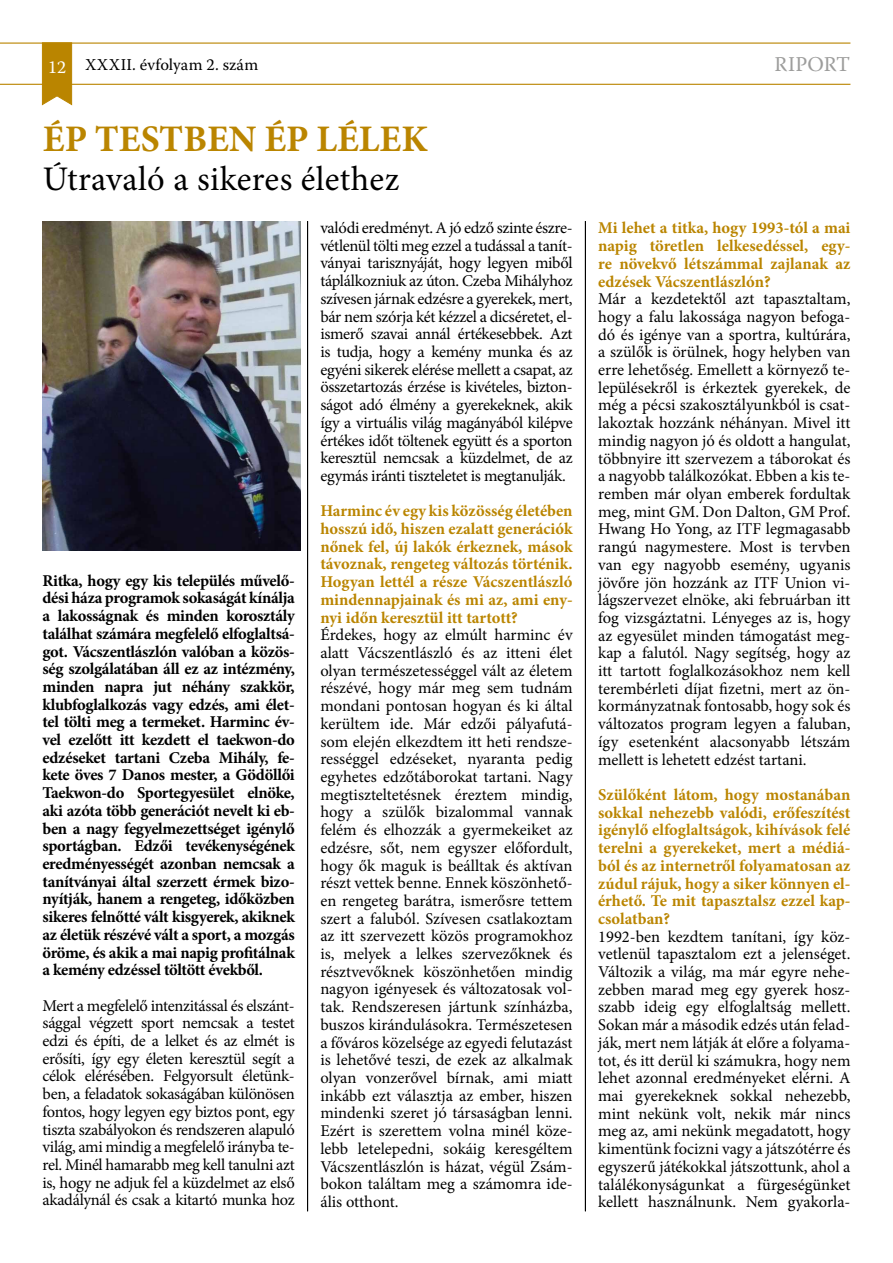
<style>
.page{position:relative;width:893px;height:1263px;background:#fff}
.page>*{position:absolute;margin:0;border:0;box-sizing:border-box;transform-origin:0 0}
.t1{font:700 37.5px "Minion Pro";color:#ba8500}
.t2{font:34.5px "Minion Pro";letter-spacing:.01em;color:#000}
.t3{font:21px "Warnock Pro";letter-spacing:.005em;color:#9d9d9c}
.t4{font:16.5px/17.7px "Minion Pro";letter-spacing:-.01em;color:#000;text-align:justify}
.t5{font:700 16.5px/17.7px "Minion Pro";letter-spacing:-.02em;color:#000;text-align:justify}
.t6{font:700 16.5px/17.7px "Minion Pro";color:#ba8500;text-align:justify}
.t7{font:16.5px "Warnock Pro";letter-spacing:.015em;color:#000}
.s1{font-size:18px;color:#fff}
</style>
<div class="page">
<hr style="left:0;top:43px;width:850px;height:1px;background:#ba8500">
<hr style="left:0;top:84px;width:850px;height:1px;background:#ba8500">
<svg style="left:42px;top:42px;width:30px;height:64px;background:#bf8f15"></svg>
<hr style="left:307px;top:221px;width:1px;height:990px;background:#000">
<hr style="left:585px;top:221px;width:1px;height:990px;background:#000">
<img style="left:43px;top:221px;width:258px;height:330px">
<p class="t7" style="left:48px;top:55px;width:212px"><span class="s1">12</span> XXXII. évfolyam 2. szám</p>
<p class="t3" style="left:774px;top:52px;width:77px">RIPORT</p>
<h1 class="t1" style="left:43px;top:112px;width:386px">ÉP TESTBEN ÉP LÉLEK</h1>
<h2 class="t2" style="left:43px;top:155px;width:358px">Útravaló a sikeres élethez</h2>
<p class="t5" style="left:43px;top:571px;width:254px">Ritka, hogy egy kis település művelő&shy;dési háza programok sokaságát kínálja a lakosságnak és minden korosztály találhat számára megfelelő elfoglaltsá&shy;got. Vácszentlászlón valóban a közös&shy;ség szolgálatában áll ez az intézmény, minden napra jut néhány szakkör, klubfoglalkozás vagy edzés, ami élet&shy;tel tölti meg a termeket. Harminc év&shy;vel ezelőtt itt kezdett el taekwon-do edzéseket tartani Czeba Mihály, fe&shy;kete öves 7 Danos mester, a Gödöllői Taekwon-do Sportegyesület elnöke, aki azóta több generációt nevelt ki eb&shy;ben a nagy fegyelmezettséget igénylő sportágban. Edzői tevékenységének eredményességét azonban nemcsak a tanítványai által szerzett érmek bizo&shy;nyítják, hanem a rengeteg, időközben sikeres felnőtté vált kisgyerek, akiknek az életük részévé vált a sport, a mozgás öröme, és akik a mai napig profitálnak a kemény edzéssel töltött évekből.</p>
<p class="t4" style="left:43px;top:996px;width:254px">Mert a megfelelő intenzitással és elszánt&shy;sággal végzett sport nemcsak a testet edzi és építi, de a lelket és az elmét is erősíti, így egy életen keresztül segít a célok elérésében. Felgyorsult életünk&shy;ben, a feladatok sokaságában különösen fontos, hogy legyen egy biztos pont, egy tiszta szabályokon és rendszeren alapuló világ, ami mindig a megfelelő irányba te&shy;rel. Minél hamarabb meg kell tanulni azt is, hogy ne adjuk fel a küzdelmet az első akadálynál és csak a kitartó munka hoz</p>
<p class="t4" style="left:320px;top:219px;width:254px">valódi eredményt. A jó edző szinte észre&shy;vétlenül tölti meg ezzel a tudással a tanít&shy;ványai tarisznyáját, hogy legyen miből táplálkozniuk az úton. Czeba Mihályhoz szívesen járnak edzésre a gyerekek, mert, bár nem szórja két kézzel a dicséretet, el&shy;ismerő szavai annál értékesebbek. Azt is tudja, hogy a kemény munka és az egyéni sikerek elérése mellett a csapat, az összetartozás érzése is kivételes, bizton&shy;ságot adó élmény a gyerekeknek, akik így a virtuális világ magányából kilépve értékes időt töltenek együtt és a sporton keresztül nemcsak a küzdelmet, de az egymás iránti tiszteletet is megtanulják.</p>
<p class="t6" style="left:320px;top:502px;width:254px">Harminc év egy kis közösség életében hosszú idő, hiszen ezalatt generációk nőnek fel, új lakók érkeznek, mások távoznak, rengeteg változás történik.<br>Hogyan lettél a része Vácszentlászló mindennapjainak és mi az, ami en - nyi időn keresztül itt tartott?</p>
<p class="t4" style="left:320px;top:626px;width:254px">Érdekes, hogy az elmúlt harminc év alatt Vácszentlászló és az itteni élet olyan természetességgel vált az életem részévé, hogy már meg sem tudnám mondani pontosan hogyan és ki által kerültem ide. Már edzői pályafutá&shy;som elején elkezdtem itt heti rendsze&shy;rességgel edzéseket, nyaranta pedig egyhetes edzőtáborokat tartani. Nagy megtiszteltetésnek éreztem mindig, hogy a szülők bizalommal vannak felém és elhozzák a gyermekeiket az edzésre, sőt, nem egyszer előfordult, hogy ők maguk is beálltak és aktívan részt vettek benne. Ennek köszönhető&shy;en rengeteg barátra, ismerősre tettem szert a faluból. Szívesen csatlakoztam az itt szervezett közös programokhoz is, melyek a lelkes szervezőknek és résztvevőknek köszönhetően mindig nagyon igényesek és változatosak vol&shy;tak. Rendszeresen jártunk színházba, buszos kirándulásokra. Természetesen a főváros közelsége az egyedi felutazást is lehetővé teszi, de ezek az alkalmak olyan vonzerővel bírnak, ami miatt inkább ezt választja az ember, hiszen mindenki szeret jó társaságban lenni.<br>Ezért is szerettem volna minél köze&shy;lebb letelepedni, sokáig keresgéltem Vácszentlászlón is házat, végül Zsám&shy;bokon találtam meg a számomra ide&shy;ális otthont.</p>
<p class="t6" style="left:598px;top:219px;width:254px">Mi lehet a titka, hogy 1993-tól a mai napig töretlen lelkesedéssel, egy&shy;re növekvő létszámmal zajlanak az edzések Vácszentlászlón?</p>
<p class="t4" style="left:598px;top:290px;width:254px">Már a kezdetektől azt tapasztaltam, hogy a falu lakossága nagyon befoga&shy;dó és igénye van a sportra, kultúrára, a szülők is örülnek, hogy helyben van erre lehetőség. Emellett a környező te&shy;lepülésekről is érkeztek gyerekek, de még a pécsi szakosztályunkból is csat&shy;lakoztak hozzánk néhányan. Mivel itt mindig nagyon jó és oldott a hangulat, többnyire itt szervezem a táborokat és a nagyobb találkozókat. Ebben a kis te&shy;remben már olyan emberek fordultak meg, mint GM. Don Dalton, GM Prof.<br>Hwang Ho Yong, az ITF legmagasabb rangú nagymestere. Most is tervben van egy nagyobb esemény, ugyanis jövőre jön hozzánk az ITF Union vi&shy;lágszervezet elnöke, aki februárban itt fog vizsgáztatni. Lényeges az is, hogy az egyesület minden támogatást meg&shy;kap a falutól. Nagy segítség, hogy az itt tartott foglalkozásokhoz nem kell terembérleti díjat fizetni, mert az ön&shy;kormányzatnak fontosabb, hogy sok és változatos program legyen a faluban, így esetenként alacsonyabb létszám mellett is lehetett edzést tartani.</p>
<p class="t6" style="left:598px;top:786px;width:254px">Szülőként látom, hogy mostanában sokkal nehezebb valódi, erőfeszítést igénylő elfoglaltságok, kihívások felé terelni a gyerekeket, mert a médiá&shy;ból és az internetről folyamatosan az zúdul rájuk, hogy a siker könnyen el&shy;érhető. Te mit tapasztalsz ezzel kap&shy;csolatban?</p>
<p class="t4" style="left:598px;top:927px;width:254px">1992-ben kezdtem tanítani, így köz&shy;vetlenül tapasztalom ezt a jelenséget.<br>Változik a világ, ma már egyre nehe&shy;zebben marad meg egy gyerek hos - szabb ideig egy elfoglaltság mellett.<br>Sokan már a második edzés után felad&shy;ják, mert nem látják át előre a folyama&shy;tot, és itt derül ki számukra, hogy nem lehet azonnal eredményeket elérni. A mai gyerekeknek sokkal nehezebb, mint nekünk volt, nekik már nincs meg az, ami nekünk megadatott, hogy kimentünk focizni vagy a játszótérre és egyszerű játékokkal játszottunk, ahol a találékonyságunkat a fürgeségünket kellett használnunk. Nem gyakorla-</p>
</div>
